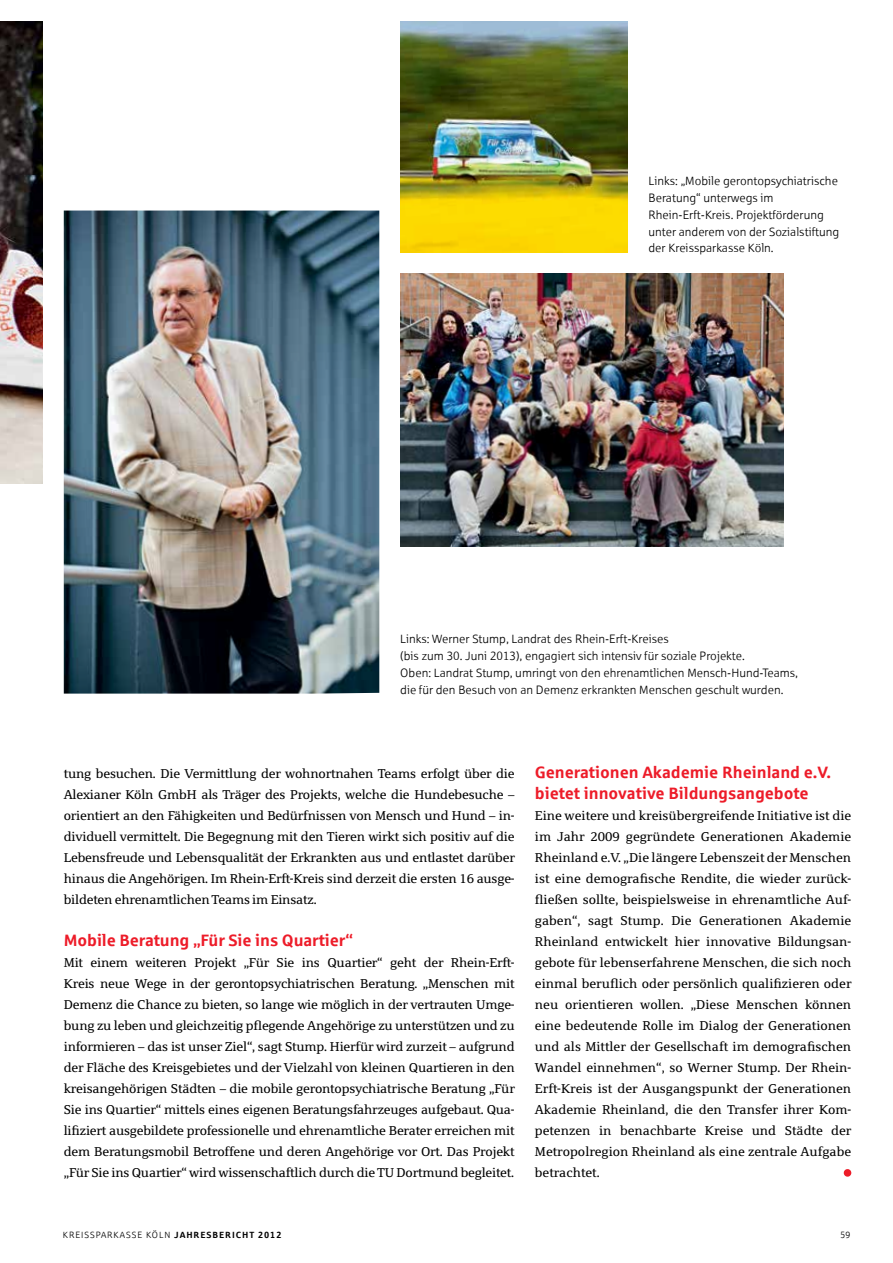
<style>
.page{position:relative;width:893px;height:1263px;background:#fff}
.page>*{position:absolute;margin:0;border:0;box-sizing:border-box;transform-origin:0 0}
.t1{font:700 16.5px/21px "Sparkasse Rg";letter-spacing:-.005em;color:#ed1c29}
.t2{font:12.75px/21px "Sparkasse Serif";letter-spacing:-.015em;color:#000;text-align:justify}
.t3{font:12px/16.8px "Sparkasse Lt";color:#000}
.t4{font:9px "Sparkasse Lt";letter-spacing:.1em;color:#000}
.s1{font-family:"Sparkasse Rg";font-weight:700}
</style>
<div class="page">
<img style="left:0;top:21px;width:43px;height:463px">
<img style="left:400px;top:21px;width:227px;height:231px">
<img style="left:64px;top:211px;width:315px;height:483px">
<img style="left:400px;top:274px;width:383px;height:273px">
<svg style="left:844px;top:1169px;width:7px;height:8px"></svg>
<p class="t3" style="left:648px;top:172px;width:192px">Links: „Mobile gerontopsychiatrische Beratung“ unterwegs im Rhein-Erft-Kreis. Projektförderung unter anderem von der Sozialstiftung der Kreissparkasse Köln.</p>
<p class="t3" style="left:400px;top:630px;width:399px">Links: Werner Stump, Landrat des Rhein-Erft-Kreises<br>(bis zum 30. Juni 2013), engagiert sich intensiv für soziale Projekte.<br>Oben: Landrat Stump, umringt von den ehrenamtlichen Mensch-Hund-Teams, die für den Besuch von an Demenz erkrankten Menschen geschult wurden.</p>
<p class="t2" style="left:64px;top:762px;width:453px">tung besuchen. Die Vermittlung der wohnortnahen Teams erfolgt über die Alexianer Köln GmbH als Träger des Projekts, welche die Hundebesuche – orientiert an den Fähigkeiten und Bedürfnissen von Mensch und Hund – in&shy;dividuell vermittelt. Die Begegnung mit den Tieren wirkt sich positiv auf die Lebensfreude und Lebensqualität der Erkrankten aus und entlastet darüber hinaus die Angehörigen. Im Rhein-Erft-Kreis sind derzeit die ersten 16 ausge&shy;bildeten ehrenamtlichen Teams im Einsatz.</p>
<p class="t1" style="left:64px;top:929px;width:291px">Mobile Beratung „Für Sie ins Quartier“</p>
<p class="t2" style="left:64px;top:951px;width:453px">Mit einem weiteren Projekt „Für Sie ins Quartier“ geht der Rhein-Erft-Kreis neue Wege in der gerontopsychiatrischen Beratung. „Menschen mit Demenz die Chance zu bieten, so lange wie möglich in der vertrauten Umge&shy;bung zu leben und gleichzeitig pflegende Angehörige zu unterstützen und zu informieren – das ist unser Ziel“, sagt Stump. Hierfür wird zurzeit – aufgrund der Fläche des Kreisgebietes und der Vielzahl von kleinen Quartieren in den kreisangehörigen Städten – die mobile gerontopsychiatrische Beratung „Für Sie ins Quartier“ mittels eines eigenen Beratungsfahrzeuges aufgebaut. Qua&shy;lifiziert ausgebildete professionelle und ehrenamtliche Berater erreichen mit dem Beratungsmobil Betroffene und deren Angehörige vor Ort. Das Projekt „Für Sie ins Quartier“ wird wissenschaftlich durch die TU Dortmund begleitet.</p>
<p class="t1" style="left:535px;top:761px;width:298px">Generationen Akademie Rheinland e.V. bietet innovative Bildungsangebote</p>
<p class="t2" style="left:535px;top:804px;width:318px">Eine weitere und kreisübergreifende Initiative ist die im Jahr 2009 gegründete Generationen Akademie Rheinland e.V. „Die längere Lebenszeit der Menschen ist eine demografische Rendite, die wieder zurück&shy;fließen sollte, beispielsweise in ehrenamtliche Auf&shy;gaben“, sagt Stump. Die Generationen Akademie Rheinland entwickelt hier innovative Bildungsan&shy;gebote für lebenserfahrene Menschen, die sich noch einmal beruflich oder persönlich qualifizieren oder neu orientieren wollen. „Diese Menschen können eine bedeutende Rolle im Dialog der Generationen und als Mittler der Gesellschaft im demografischen Wandel einnehmen“, so Werner Stump. Der Rhein-Erft-Kreis ist der Ausgangspunkt der Generationen Akademie Rheinland, die den Transfer ihrer Kom&shy;petenzen in benachbarte Kreise und Städte der Metropolregion Rheinland als eine zentrale Aufgabe betrachtet.</p>
<p class="t4" style="left:63px;top:1229px;width:220px">Kreissparkasse Köln <span class="s1">JahresBericht 2012</span></p>
<p class="t4" style="left:841px;top:1229px;width:11px">59</p>
</div>
